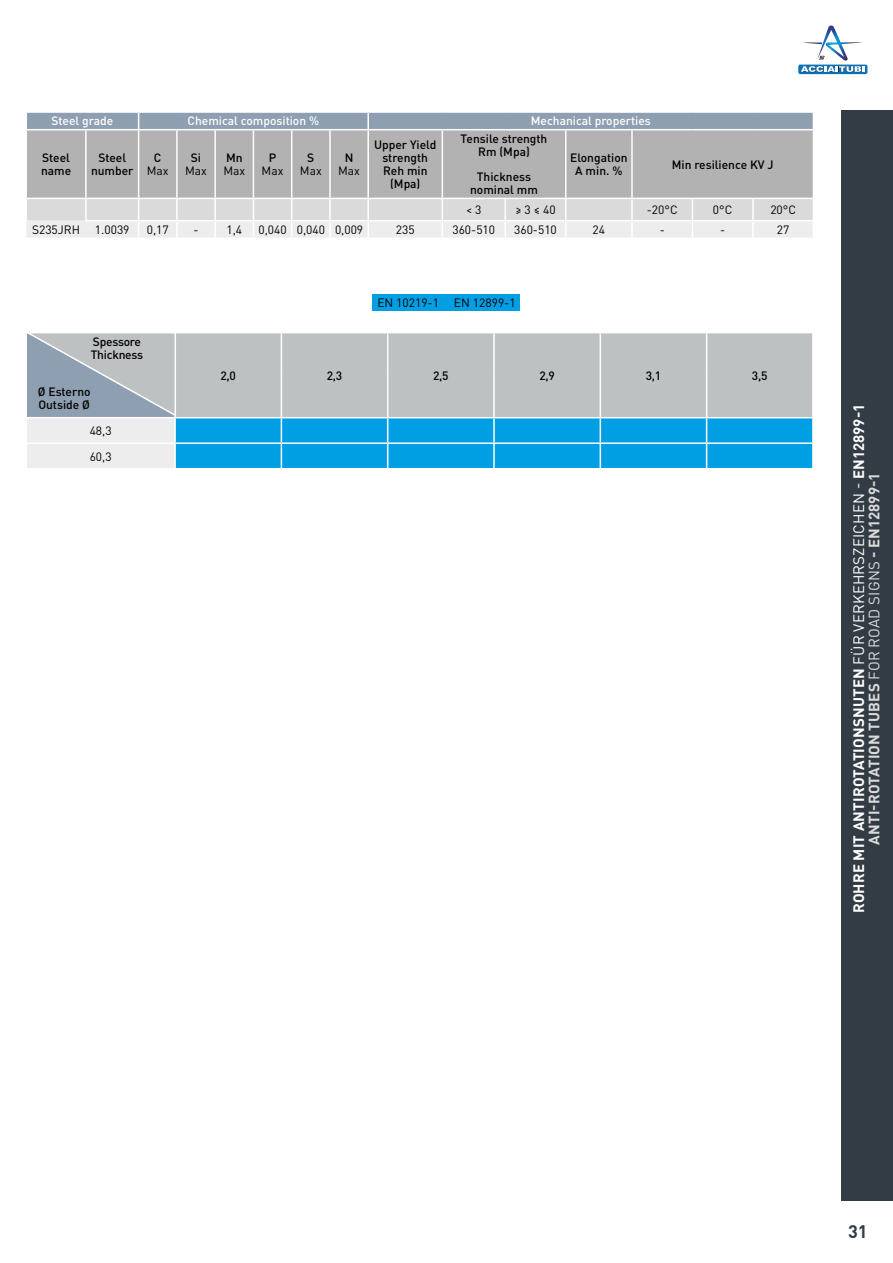
<style>
.page{position:relative;width:893px;height:1263px;background:#fff}
.page>*{position:absolute;margin:0;border:0;box-sizing:border-box;transform-origin:0 0}
.t1{font:700 18px "DIN Pro";color:#333b44}
.t2{font:700 15px "DIN Pro";letter-spacing:.01em;color:#fff}
.t3{font:700 15px "DIN Pro";letter-spacing:.01em;color:#dadada}
.t4{font:500 12px/12.8px "DIN Pro";color:#000;text-align:center}
.t5{font:12px/25.5px "DIN Pro";color:#000}
.t6{font:500 12px "DIN Pro";color:#fff}
.t7{font:500 12px/12.8px "DIN Pro";letter-spacing:-.02em;color:#000}
.s1{font-weight:400}
</style>
<div class="page">
<svg style="left:798px;top:65px;width:69px;height:9px"></svg>
<svg style="left:801px;top:26px;width:64px;height:46px"></svg>
<div style="left:842px;top:111px;width:51px;height:1090px;background:#333b44"></div>
<div style="left:27px;top:130px;width:786px;height:68px;background:#b3b2b2"></div>
<div style="left:26px;top:112px;width:787px;height:17px;background:#8e9fb2"></div>
<hr style="left:85px;top:130px;width:2px;height:68px;background:#fff">
<hr style="left:138px;top:130px;width:1px;height:68px;background:#fff">
<hr style="left:176px;top:130px;width:2px;height:68px;background:#fff">
<hr style="left:214px;top:130px;width:2px;height:68px;background:#fff">
<hr style="left:253px;top:130px;width:1px;height:68px;background:#fff">
<hr style="left:291px;top:130px;width:1px;height:68px;background:#fff">
<hr style="left:329px;top:130px;width:2px;height:68px;background:#fff">
<hr style="left:367px;top:130px;width:2px;height:68px;background:#fff">
<hr style="left:442px;top:130px;width:1px;height:68px;background:#fff">
<hr style="left:565px;top:130px;width:1px;height:68px;background:#fff">
<hr style="left:631px;top:130px;width:2px;height:68px;background:#fff">
<svg style="left:26px;top:199px;width:787px;height:39px;background:#e4e4e4"></svg>
<div style="left:373px;top:294px;width:147px;height:17px;background:#009fe3"></div>
<svg style="left:26px;top:333px;width:787px;height:136px;background:#8bbbd0"></svg>
<p class="t6" style="left:51px;top:113px;width:63px">Steel grade</p>
<p class="t6" style="left:188px;top:113px;width:133px">Chemical composition %</p>
<p class="t6" style="left:531px;top:113px;width:121px">Mechanical properties</p>
<p class="t4" style="left:41px;top:151px;width:32px;text-align:left">Steel name</p>
<p class="t4" style="left:91px;top:151px;width:44px">Steel number</p>
<p class="t4" style="left:154px;top:151px;width:9px">C</p>
<p class="t4" style="left:374px;top:138px;width:64px">Upper Yield strength<br>Reh min (Mpa)</p>
<p class="t4" style="left:461px;top:132px;width:88px">Tensile strength<br>Rm (Mpa)</p>
<p class="t4" style="left:191px;top:151px;width:12px">Si</p>
<p class="t5" style="left:185px;top:157px;width:23px">Max</p>
<p class="t4" style="left:307px;top:151px;width:9px">S</p>
<p class="t5" style="left:300px;top:157px;width:23px">Max</p>
<p class="t4" style="left:570px;top:151px;width:59px">Elongation<br>A min. %</p>
<p class="t4" style="left:672px;top:157px;width:103px">Min resilience KV J</p>
<p class="t4" style="left:226px;top:151px;width:18px">Mn</p>
<p class="t5" style="left:223px;top:157px;width:23px">Max</p>
<p class="t4" style="left:269px;top:151px;width:9px">P</p>
<p class="t5" style="left:262px;top:157px;width:23px">Max</p>
<p class="t4" style="left:345px;top:151px;width:10px">N</p>
<p class="t5" style="left:338px;top:157px;width:23px">Max</p>
<p class="t5" style="left:147px;top:157px;width:23px">Max</p>
<p class="t4" style="left:470px;top:170px;width:69px">Thickness nominal mm</p>
<p class="t5" style="left:466px;top:196px;width:17px">&lt; 3</p>
<p class="t5" style="left:515px;top:196px;width:42px">≥ 3 ≤ 40</p>
<p class="t5" style="left:647px;top:196px;width:32px">-20°C</p>
<p class="t5" style="left:713px;top:196px;width:21px">0°C</p>
<p class="t5" style="left:770px;top:196px;width:27px">20°C</p>
<p class="t5" style="left:32px;top:216px;width:99px">S235JRH 1.0039</p>
<p class="t5" style="left:147px;top:216px;width:23px">0,17</p>
<p class="t5" style="left:193px;top:216px;width:50px">- 1,4</p>
<p class="t5" style="left:258px;top:216px;width:106px">0,040 0,040 0,009</p>
<p class="t5" style="left:396px;top:216px;width:20px">235</p>
<p class="t5" style="left:452px;top:216px;width:44px">360-510</p>
<p class="t5" style="left:514px;top:216px;width:44px">360-510</p>
<p class="t5" style="left:593px;top:216px;width:14px">24</p>
<p class="t5" style="left:660px;top:216px;width:7px">-</p>
<p class="t5" style="left:720px;top:216px;width:7px">-</p>
<p class="t5" style="left:777px;top:216px;width:14px">27</p>
<p class="t7" style="left:91px;top:335px;width:54px">Spessore<br>Thickness</p>
<p class="t4" style="left:38px;top:385px;width:54px;text-align:left">Ø Esterno<br>Outside Ø</p>
<p class="t5" style="left:90px;top:417px;width:23px">48,3<br>60,3</p>
<p class="t5" style="left:377px;top:289px;width:140px">EN 10219-1 EN 12899-1</p>
<p class="t4" style="left:220px;top:369px;width:17px">2,0</p>
<p class="t4" style="left:327px;top:369px;width:17px">2,3</p>
<p class="t4" style="left:433px;top:369px;width:17px">2,5</p>
<p class="t4" style="left:539px;top:369px;width:17px">2,9</p>
<p class="t4" style="left:646px;top:369px;width:17px">3,1</p>
<p class="t4" style="left:752px;top:369px;width:17px">3,5</p>
<p class="t2" style="left:849px;top:913px;width:511px;rotate:-90deg">ROHRE MIT ANTIROTATIONSNUTEN <span class="s1">FÜR VERKEHRSZEICHEN -</span> EN12899-1</p>
<p class="t3" style="left:864px;top:844px;width:373px;rotate:-90deg">ANTI-ROTATION TUBES <span class="s1">FOR ROAD SIGNS</span> - EN12899-1</p>
<h1 class="t1" style="left:848px;top:1219px;width:21px">31</h1>
</div>
